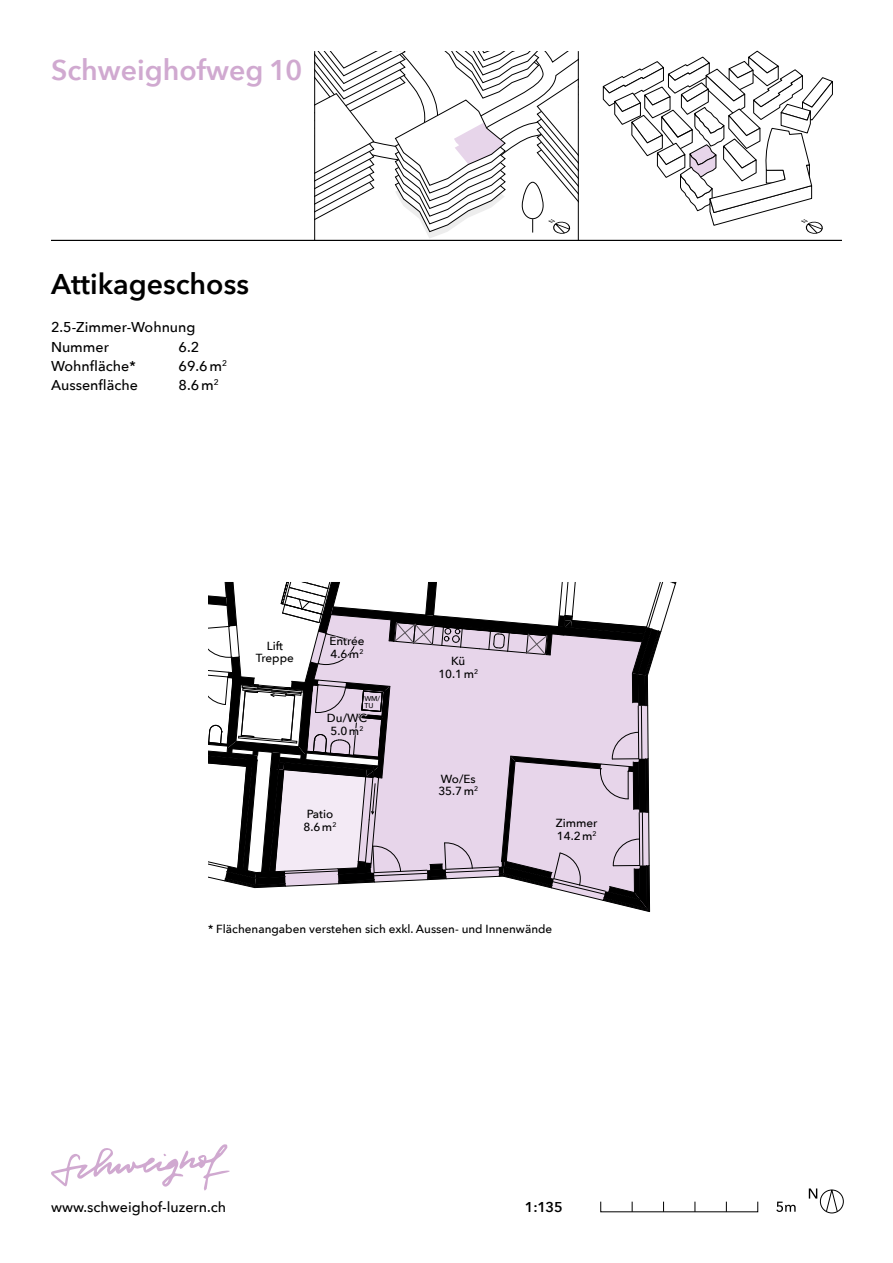
<style>
.page{position:relative;width:893px;height:1263px;background:#fff}
.page>*{position:absolute;margin:0;border:0;box-sizing:border-box;transform-origin:0 0}
.t1{font:600 28.5px "Avenir Next";color:#d0a9d0}
.t2{font:600 28.5px "Avenir Next";color:#000}
.t3{font:500 14.25px/19px "Avenir Next";color:#000}
.t4{font:600 14.25px "Avenir Next";color:#000}
.t5{font:500 11.7px/12.6px "Avenir Next";color:#000}
.t6{font:500 7.05px/7.2px "Avenir Next";color:#000}
</style>
<div class="page">
<svg style="left:809px;top:1188px;width:8px;height:10px"></svg>
<div style="left:820px;top:1189px;width:24px;height:24px;border:1px solid #000;border-radius:50%"></div>
<svg style="left:825px;top:1189px;width:13px;height:23px"></svg>
<svg style="left:51px;top:1144px;width:179px;height:47px"></svg>
<svg style="left:776px;top:1201px;width:20px;height:11px"></svg>
<svg style="left:208px;top:582px;width:469px;height:330px"></svg>
<hr style="left:578px;top:51px;width:1px;height:189px;background:#000">
<hr style="left:51px;top:240px;width:791px;height:1px;background:#000">
<svg style="left:315px;top:51px;width:263px;height:189px"></svg>
<svg style="left:603px;top:51px;width:230px;height:183px"></svg>
<hr style="left:314px;top:51px;width:1px;height:190px;background:#000">
<h1 class="t1" style="left:51px;top:45px;width:253px">Schweighofweg 10</h1>
<h1 class="t2" style="left:51px;top:260px;width:199px">Attikageschoss</h1>
<p class="t3" style="left:51px;top:317px;width:146px">2.5-Zimmer-Wohnung<br>Nummer</p>
<p class="t3" style="left:179px;top:337px;width:22px">6.2</p>
<p class="t3" style="left:51px;top:356px;width:86px">Wohnfläche*</p>
<p class="t3" style="left:179px;top:356px;width:50px">69.6m<sup>2</sup></p>
<p class="t3" style="left:51px;top:375px;width:88px">Aussenfläche</p>
<p class="t3" style="left:179px;top:375px;width:42px">8.6m<sup>2</sup></p>
<p class="t5" style="left:256px;top:639px;width:39px;text-align:center">Lift<br>Treppe</p>
<p class="t5" style="left:329px;top:635px;width:37px">Entrée<br>4.6m<sup>2</sup></p>
<p class="t6" style="left:365px;top:694px;width:17px">WM/<br>TU</p>
<p class="t5" style="left:327px;top:711px;width:42px;text-align:center">Du/WC<br>5.0m<sup>2</sup></p>
<p class="t5" style="left:304px;top:808px;width:34px">Patio<br>8.6m<sup>2</sup></p>
<p class="t5" style="left:438px;top:654px;width:41px;text-align:center">Kü<br>10.1m<sup>2</sup></p>
<p class="t5" style="left:438px;top:772px;width:41px">Wo/Es<br>35.7m<sup>2</sup></p>
<p class="t5" style="left:556px;top:816px;width:43px">Zimmer<br>14.2m<sup>2</sup></p>
<p class="t5" style="left:208px;top:922px;width:346px">* Flächenangaben verstehen sich exkl. Aussen- und Innenwände</p>
<p class="t3" style="left:51px;top:1197px;width:177px">www.schweighof-luzern.ch</p>
<p class="t4" style="left:525px;top:1195px;width:40px">1:135</p>
</div>
